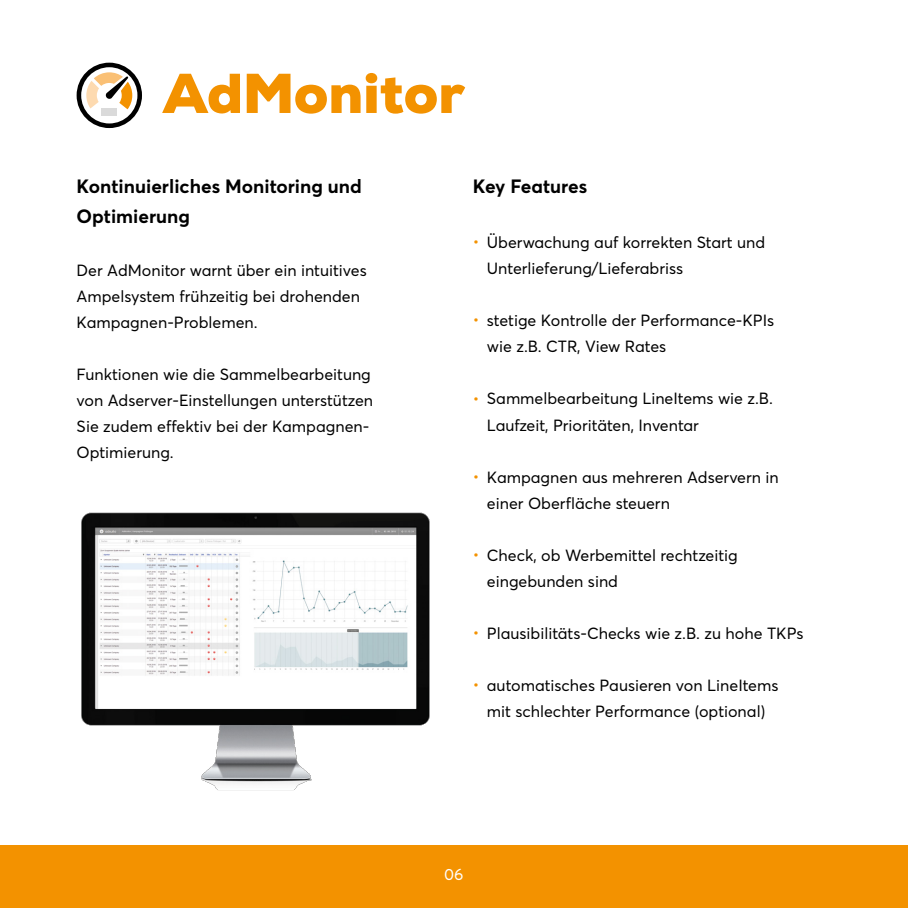
<style>
.page{position:relative;width:908px;height:908px;background:#fff}
.page>*{position:absolute;margin:0;border:0;box-sizing:border-box;transform-origin:0 0}
.t1{font:900 56px "Nexa";color:#f39200}
.t2{font:700 19px/30px "Averta";color:#000}
.t3{font:16px/26px "Averta";color:#000}
.t4{font:16px "Averta";color:#fff}
.s1{color:#f39200}
</style>
<div class="page">
<svg style="left:77px;top:63px;width:65px;height:65px"></svg>
<img style="left:81px;top:512px;width:349px;height:279px">
<div style="left:0;top:845px;width:907px;height:62px;background:#f39200"></div>
<h1 class="t1" style="left:163px;top:57px;width:303px">AdMonitor</h1>
<p class="t2" style="left:77px;top:171px;width:286px">Kontinuierliches Monitoring und<br>Optimierung</p>
<p class="t3" style="left:77px;top:256px;width:291px">Der AdMonitor warnt über ein intuitives<br>Ampelsystem frühzeitig bei drohenden<br>Kampagnen-Problemen.</p>
<p class="t3" style="left:77px;top:360px;width:298px">Funktionen wie die Sammelbearbeitung von Adserver-Einstellungen unterstützen Sie zudem effektiv bei der Kampagnen-Optimierung.</p>
<p class="t2" style="left:472px;top:171px;width:116px">Key Features</p>
<p class="t3" style="left:486px;top:229px;width:280px;text-indent:-14px"><span class="s1">•</span> Überwachung auf korrekten Start und<br>Unterlieferung/Lieferabriss</p>
<p class="t3" style="left:486px;top:307px;width:289px;text-indent:-14px"><span class="s1">•</span> stetige Kontrolle der Performance-KPIs wie z.B. CTR, View Rates</p>
<p class="t3" style="left:486px;top:385px;width:287px;text-indent:-14px"><span class="s1">•</span> Sammelbearbeitung LineItems wie z.B.<br>Laufzeit, Prioritäten, Inventar</p>
<p class="t3" style="left:486px;top:463px;width:293px;text-indent:-14px"><span class="s1">•</span> Kampagnen aus mehreren Adservern in einer Oberfläche steuern</p>
<p class="t3" style="left:486px;top:541px;width:252px;text-indent:-14px"><span class="s1">•</span> Check, ob Werbemittel rechtzeitig eingebunden sind</p>
<p class="t3" style="left:472px;top:619px;width:332px"><span class="s1">•</span> Plausibilitäts-Checks wie z.B. zu hohe TKPs</p>
<p class="t3" style="left:472px;top:671px;width:307px;text-align:center"><span class="s1">•</span> automatisches Pausieren von LineItems mit schlechter Performance (optional)</p>
<p class="t4" style="left:444px;top:864px;width:21px">06</p>
</div>
